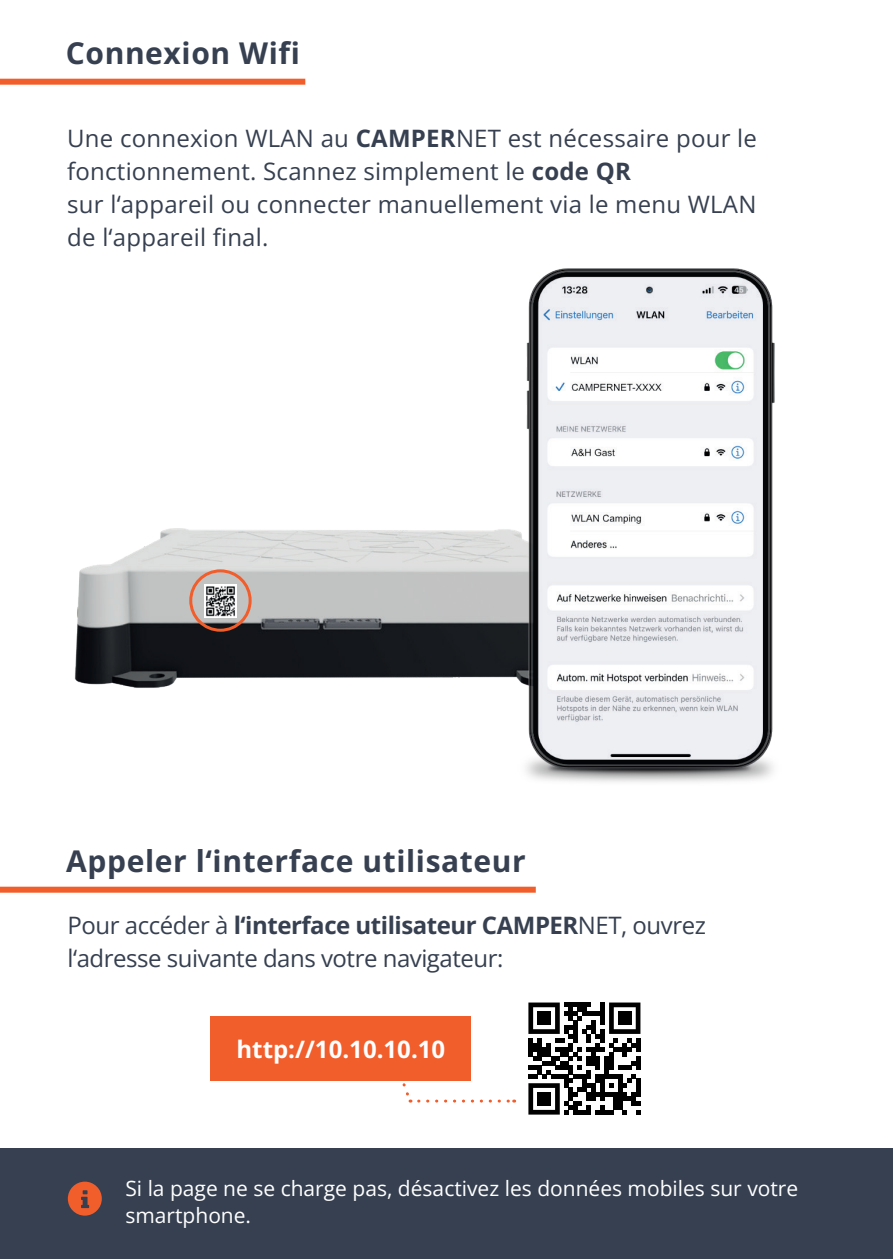
<style>
.page{position:relative;width:893px;height:1259px;background:#fff}
.page>*{position:absolute;margin:0;border:0;box-sizing:border-box;transform-origin:0 0}
.t1{font:30px "Open Sans";letter-spacing:.02em;color:#364050}
.t2{font:24px/33px "Open Sans";letter-spacing:.01em;color:#364050}
.t3{font:24px/33px "Open Sans";letter-spacing:-.02em;color:#364050}
.t4{font:24px "Open Sans";color:#fff}
.t5{font:21px/27px "Open Sans";color:#fff}
</style>
<div class="page">
<div style="left:0;top:1148px;width:893px;height:111px;background:#364050"></div>
<div style="left:0;top:79px;width:305px;height:6px;background:#f15d2b"></div>
<div style="left:0;top:886px;width:536px;height:6px;background:#f15d2b"></div>
<svg style="left:68px;top:1181px;width:34px;height:34px"></svg>
<img style="left:74px;top:528px;width:397px;height:160px">
<img style="left:204px;top:584px;width:33px;height:33px">
<div style="left:189px;top:569px;width:63px;height:63px;border:3px solid #f15d2b;border-radius:50%"></div>
<img style="left:471px;top:268px;width:304px;height:514px">
<svg style="left:528px;top:1002px;width:112px;height:112px"></svg>
<div style="left:537px;top:1011px;width:14px;height:14px;background:#000001"></div>
<div style="left:618px;top:1011px;width:13px;height:14px;background:#000001"></div>
<div style="left:537px;top:1092px;width:14px;height:13px;background:#000001"></div>
<svg style="left:387px;top:1080px;width:25px;height:22px"></svg>
<svg style="left:419px;top:1099px;width:96px;height:3px"></svg>
<div style="left:210px;top:1016px;width:261px;height:64px;background:#f15d2b"></div>
<p class="t1" style="left:66px;top:32px;width:236px">Connexion Wifi</p>
<p class="t2" style="left:67px;top:121px;width:691px">Une connexion WLAN au CAMPERNET est nécessaire pour le fonctionnement. Scannez simplement le code QR<br>sur l‘appareil ou connecter manuellement via le menu WLAN de l‘appareil final.</p>
<p class="t1" style="left:66px;top:840px;width:461px">Appeler l‘interface utilisateur</p>
<p class="t3" style="left:68px;top:908px;width:640px">Pour accéder à l‘interface utilisateur CAMPERNET, ouvrez l‘adresse suivante dans votre navigateur:</p>
<p class="t4" style="left:236px;top:1032px;width:210px">http://10.10.10.10</p>
<p class="t5" style="left:125px;top:1174px;width:674px">Si la page ne se charge pas, désactivez les données mobiles sur votre smartphone.</p>
</div>
